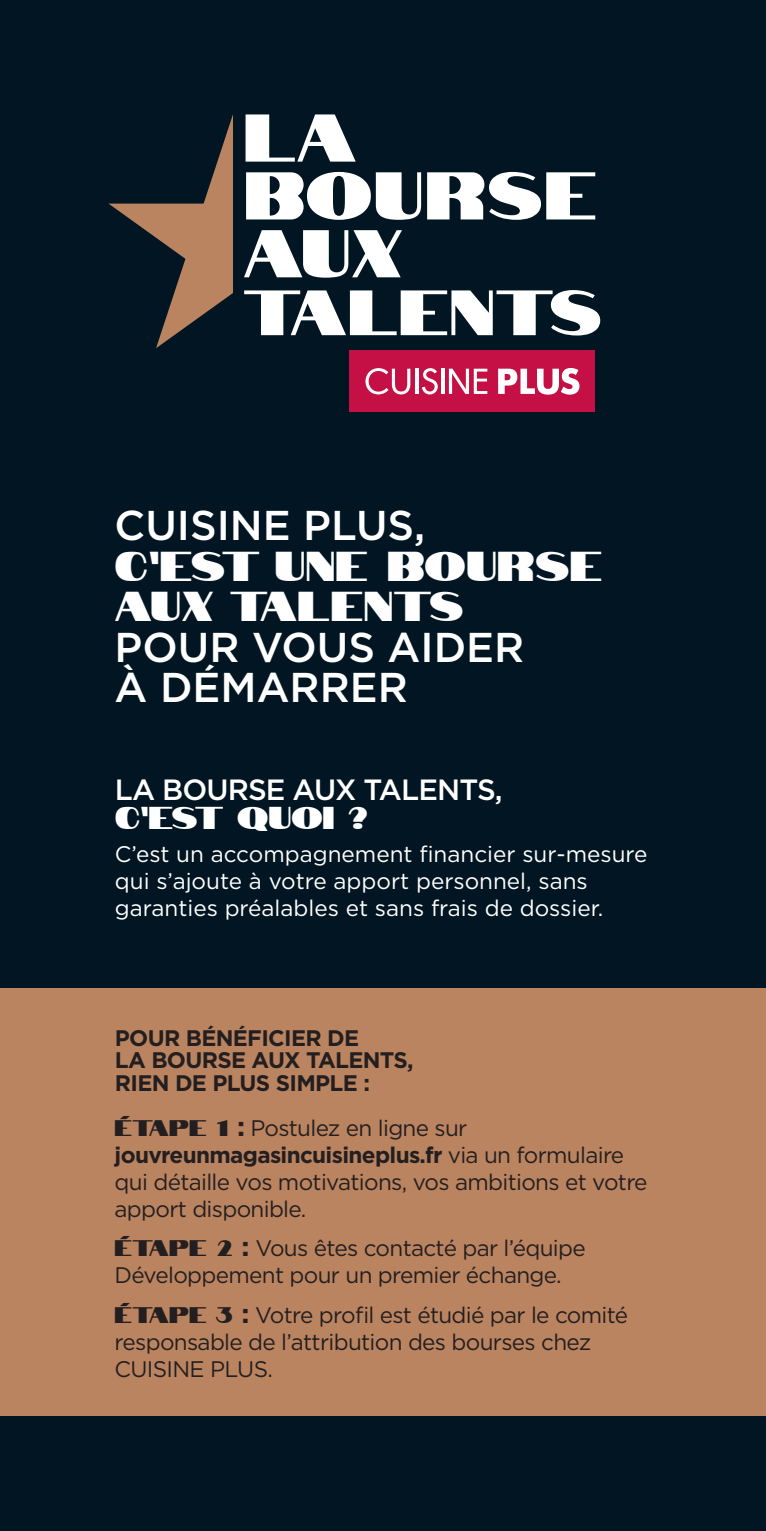
<style>
.page{position:relative;width:766px;height:1531px;background:#fff}
.page>*{position:absolute;margin:0;border:0;box-sizing:border-box;transform-origin:0 0}
.t1{font:500 41.62px/40.5px "Gotham";color:#fff}
.t2{font:41.62px/40.5px "Notable";letter-spacing:.01em;color:#fff}
.t3{font:31.5px "Notable";color:#fff}
.t4{font:500 29.25px "Gotham";letter-spacing:-.03em;color:#fff}
.t5{font:22.5px/27px "Gotham";letter-spacing:-.03em;color:#231f20}
.t6{font:22.5px/27px "Gotham";color:#fff}
.t7{font:700 22.5px/22.5px "Gotham";letter-spacing:-.03em;color:#231f20}
.s1{font-family:"Notable"}
.s2{font-weight:700}
</style>
<div class="page">
<div style="left:0;top:0;width:765px;height:1531px;background:#011622"></div>
<div style="left:0;top:989px;width:765px;height:427px;background:#bb8460"></div>
<div style="left:350px;top:350px;width:245px;height:62px;background:#c51045"></div>
<svg style="left:365px;top:368px;width:45px;height:26px"></svg>
<hr style="left:415px;top:369px;width:3px;height:25px;background:#fff">
<svg style="left:422px;top:368px;width:15px;height:26px"></svg>
<hr style="left:441px;top:369px;width:3px;height:25px;background:#fff">
<svg style="left:449px;top:369px;width:38px;height:25px"></svg>
<svg style="left:498px;top:368px;width:81px;height:27px"></svg>
<svg style="left:108px;top:114px;width:125px;height:234px"></svg>
<svg style="left:245px;top:114px;width:110px;height:48px"></svg>
<svg style="left:246px;top:172px;width:175px;height:48px"></svg>
<svg style="left:427px;top:172px;width:168px;height:48px"></svg>
<svg style="left:244px;top:230px;width:158px;height:48px"></svg>
<svg style="left:244px;top:290px;width:356px;height:45px"></svg>
<h1 class="t1" style="left:115px;top:505px;width:312px">CUISINE PLUS,</h1>
<h1 class="t2" style="left:115px;top:546px;width:489px">C’EST UNE BOURSE<br>AUX TALENTS</h1>
<h1 class="t1" style="left:115px;top:626px;width:411px">POUR VOUS AIDER<br>À DÉMARRER</h1>
<h3 class="t4" style="left:115px;top:770px;width:389px">LA BOURSE AUX TALENTS,</h3>
<h2 class="t3" style="left:115px;top:800px;width:254px">C’EST QUOI ?</h2>
<p class="t6" style="left:115px;top:840px;width:534px">C’est un accompagnement financier sur-mesure qui s’ajoute à votre apport personnel, sans garanties préalables et sans frais de dossier.</p>
<p class="t7" style="left:115px;top:1026px;width:300px">POUR BÉNÉFICIER DE<br>LA BOURSE AUX TALENTS,<br>RIEN DE PLUS SIMPLE :</p>
<p class="t5" style="left:115px;top:1113px;width:534px"><span class="s1">ÉTAPE 1 :</span> Postulez en ligne sur <span class="s2">jouvreunmagasincuisineplus.fr</span> via un formulaire qui détaille vos motivations, vos ambitions et votre apport disponible.</p>
<p class="t5" style="left:115px;top:1234px;width:472px"><span class="s1">ÉTAPE 2 :</span> Vous êtes contacté par l’équipe<br>Développement pour un premier échange.</p>
<p class="t5" style="left:115px;top:1301px;width:515px"><span class="s1">ÉTAPE 3 :</span> Votre profil est étudié par le comité responsable de l’attribution des bourses chez<br>CUISINE PLUS.</p>
</div>
